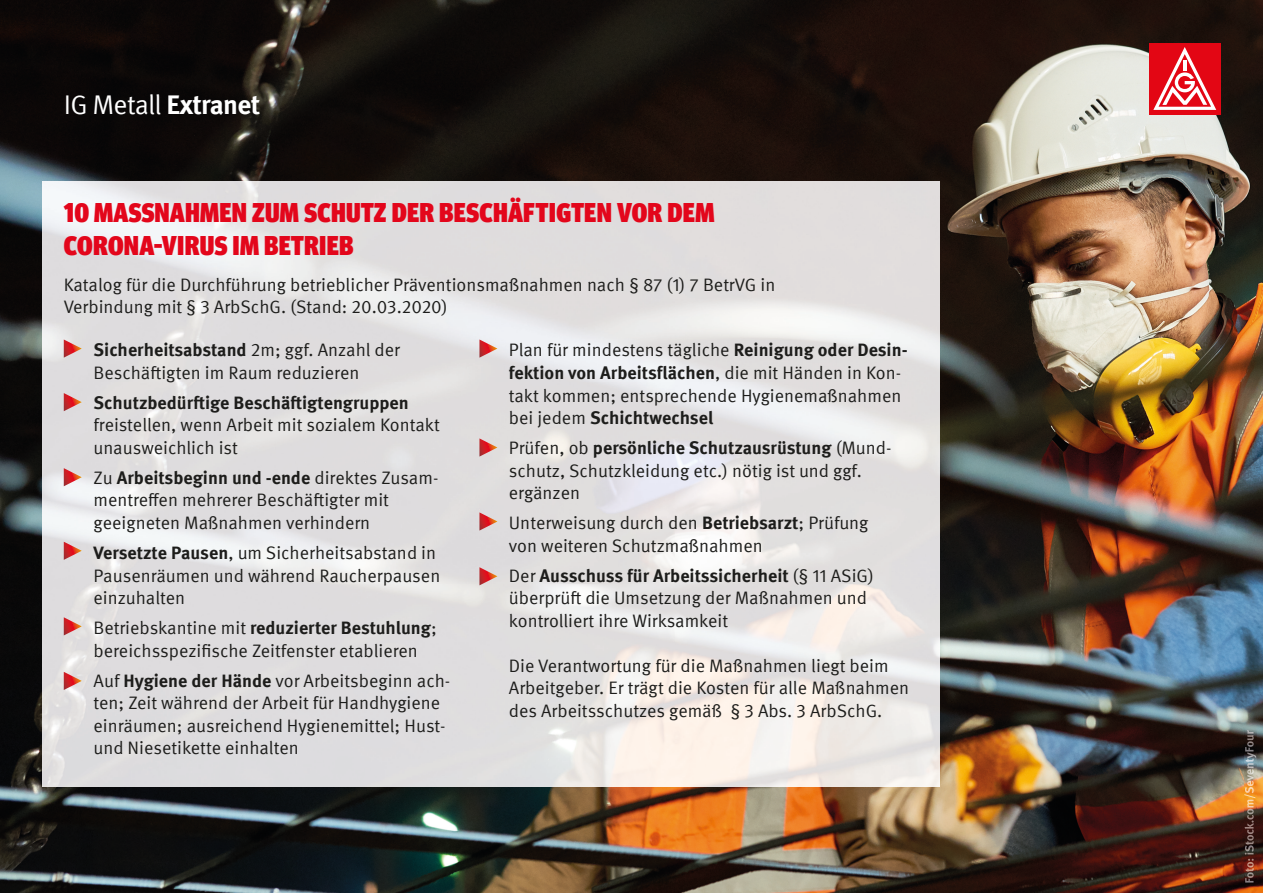
<style>
.page{position:relative;width:1263px;height:893px;background:#fff}
.page>*{position:absolute;margin:0;border:0;box-sizing:border-box;transform-origin:0 0}
.t1{font:900 condensed 27px/33px "Meta Head IGM";letter-spacing:.01em;color:#e3061b}
.t2{font:27px "Meta IGM";letter-spacing:-.025em;color:#fff}
.t3{font:18px/22.5px "Meta IGM";color:#1d1d1b}
.t4{font:700 18px "Meta IGM";color:#1d1d1b}
.s1{font-weight:700}
</style>
<div class="page">
<img style="left:0;top:0;width:1263px;height:893px">
<div style="left:1149px;top:43px;width:71px;height:71px;background:#e30614"></div>
<svg style="left:1153px;top:47px;width:63px;height:63px"></svg>
<img style="left:43px;top:181px;width:897px;height:606px">
<img style="left:1244px;top:730px;width:12px;height:153px">
<svg style="left:64px;top:339px;width:18px;height:19px"></svg>
<svg style="left:64px;top:393px;width:18px;height:18px"></svg>
<svg style="left:64px;top:468px;width:18px;height:18px"></svg>
<svg style="left:64px;top:542px;width:18px;height:18px"></svg>
<svg style="left:64px;top:617px;width:18px;height:18px"></svg>
<svg style="left:64px;top:672px;width:18px;height:18px"></svg>
<svg style="left:479px;top:339px;width:18px;height:19px"></svg>
<svg style="left:479px;top:438px;width:18px;height:19px"></svg>
<svg style="left:479px;top:512px;width:18px;height:19px"></svg>
<svg style="left:479px;top:567px;width:18px;height:18px"></svg>
<h1 class="t2" style="left:64px;top:85px;width:198px">IG Metall <span class="s1">Extranet</span></h1>
<h1 class="t1" style="left:64px;top:194px;width:652px">10 MASSNAHMEN ZUM SCHUTZ DER BESCHÄFTIGTEN VOR DEM<br>CORONA-VIRUS IM BETRIEB</h1>
<p class="t3" style="left:64px;top:272px;width:713px">Katalog für die Durchführung betrieblicher Präventionsmaßnahmen nach § 87 (1) 7 BetrVG in<br>Verbindung mit § 3 ArbSchG. (Stand: 20.03.2020)</p>
<p class="t3" style="left:94px;top:338px;width:308px"><span class="s1">Sicherheitsabstand</span> 2m; ggf. Anzahl der<br>Beschäftigten im Raum reduzieren</p>
<p class="t4" style="left:94px;top:389px;width:317px">Schutzbedürftige Beschäftigtengruppen</p>
<p class="t3" style="left:94px;top:413px;width:348px">freistellen, wenn Arbeit mit sozialem Kontakt unausweichlich ist</p>
<p class="t3" style="left:94px;top:465px;width:346px">Zu <span class="s1">Arbeitsbeginn und -ende</span> direktes Zusam&shy;mentreffen mehrerer Beschäftigter mit geeigneten Maßnahmen verhindern</p>
<p class="t3" style="left:94px;top:540px;width:348px"><span class="s1">Versetzte Pausen</span>, um Sicherheitsabstand in<br>Pausenräumen und während Raucherpausen einzuhalten</p>
<p class="t3" style="left:94px;top:615px;width:345px">Betriebskantine mit <span class="s1">reduzierter Bestuhlung</span>; bereichsspezifische Zeitfenster etablieren</p>
<p class="t3" style="left:94px;top:668px;width:358px">Auf <span class="s1">Hygiene der Hände</span> vor Arbeitsbeginn ach&shy;ten; Zeit während der Arbeit für Handhygiene einräumen; ausreichend Hygienemittel; Hust&shy;und Niesetikette einhalten</p>
<p class="t3" style="left:509px;top:338px;width:400px">Plan für mindestens tägliche <span class="s1">Reinigung oder Desin&shy;fektion von Arbeitsflächen</span>, die mit Händen in Kon&shy;takt kommen; entsprechende Hygienemaßnahmen bei jedem <span class="s1">Schichtwechsel</span></p>
<p class="t3" style="left:509px;top:435px;width:384px">Prüfen, ob <span class="s1">persönliche Schutzausrüstung</span> (Mund&shy;schutz, Schutzkleidung etc.) nötig ist und ggf. ergänzen</p>
<p class="t3" style="left:509px;top:510px;width:361px">Unterweisung durch den <span class="s1">Betriebsarzt</span>; Prüfung von weiteren Schutzmaßnahmen</p>
<p class="t3" style="left:509px;top:563px;width:367px">Der <span class="s1">Ausschuss für Arbeitssicherheit</span> (§ 11 ASiG) überprüft die Umsetzung der Maßnahmen und kontrolliert ihre Wirksamkeit</p>
<p class="t3" style="left:509px;top:653px;width:402px">Die Verantwortung für die Maßnahmen liegt beim<br>Arbeitgeber. Er trägt die Kosten für alle Maßnahmen des Arbeitsschutzes gemäß § 3 Abs. 3 ArbSchG.</p>
</div>
